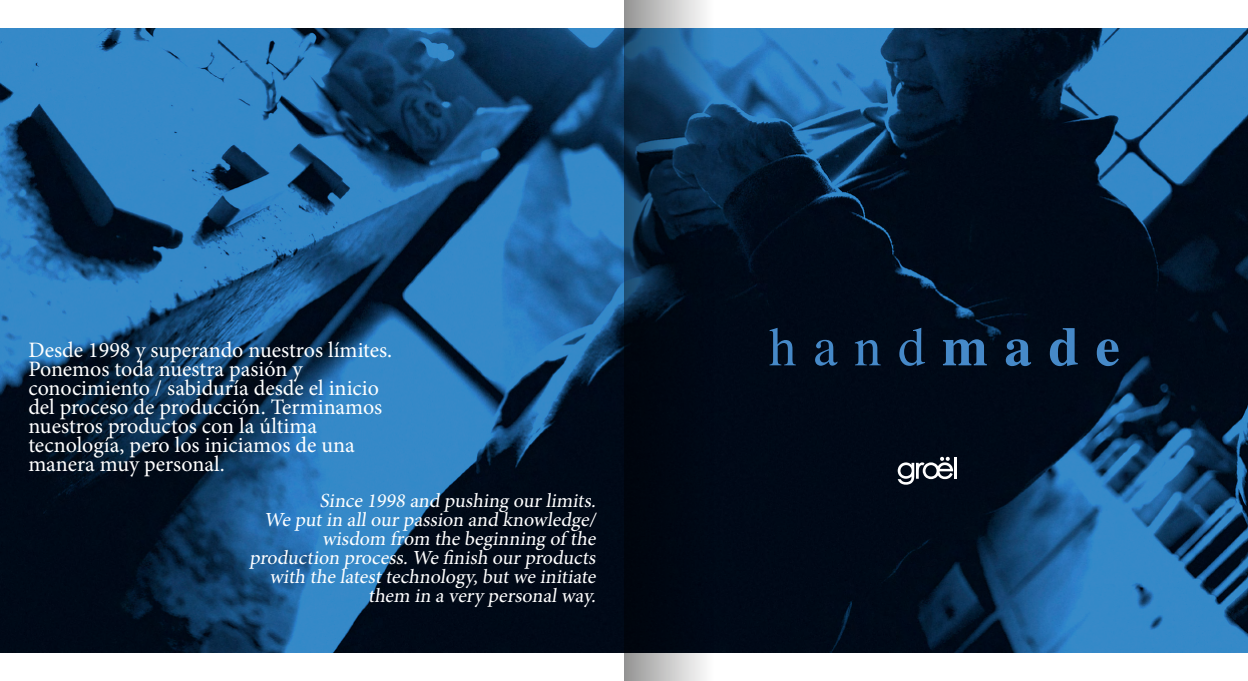
<style>
.page{position:relative;width:1248px;height:681px;background:#fff}
.page>*{position:absolute;margin:0;border:0;box-sizing:border-box;transform-origin:0 0}
.t1{font:55px "Times";color:#4689c8}
.t2{font:22px/19px "Minion Pro";color:#fff}
.t3{font:20px/19px "Minion Pro";color:#fff;text-align:right}
.s1{font-weight:700}
</style>
<div class="page">
<img style="left:0;top:28px;width:1247px;height:624px">
<svg style="left:897px;top:456px;width:56px;height:28px"></svg>
<hr style="left:954px;top:457px;width:3px;height:21px;background:#fff">
<svg style="left:624px;top:0;width:89px;height:680px;background:#16283a"></svg>
<p class="t2" style="left:28px;top:340px;width:365px">Desde 1998 y superando nuestros límites.<br>Ponemos toda nuestra pasión y conocimiento / sabiduría desde el inicio del proceso de producción. Terminamos nuestros productos con la última tecnología, pero los iniciamos de una manera muy personal.</p>
<p class="t3" style="left:249px;top:491px;width:351px">Since 1998 and pushing our limits.<br>We putin allour passion and knowledge/ wisdom from the beginning of the production process.We finish our products with the latesttechnology,butwe initiate them in a very personalway.</p>
<h1 class="t1" style="left:769px;top:295px;width:352px">hand<span class="s1">made</span></h1>
</div>
